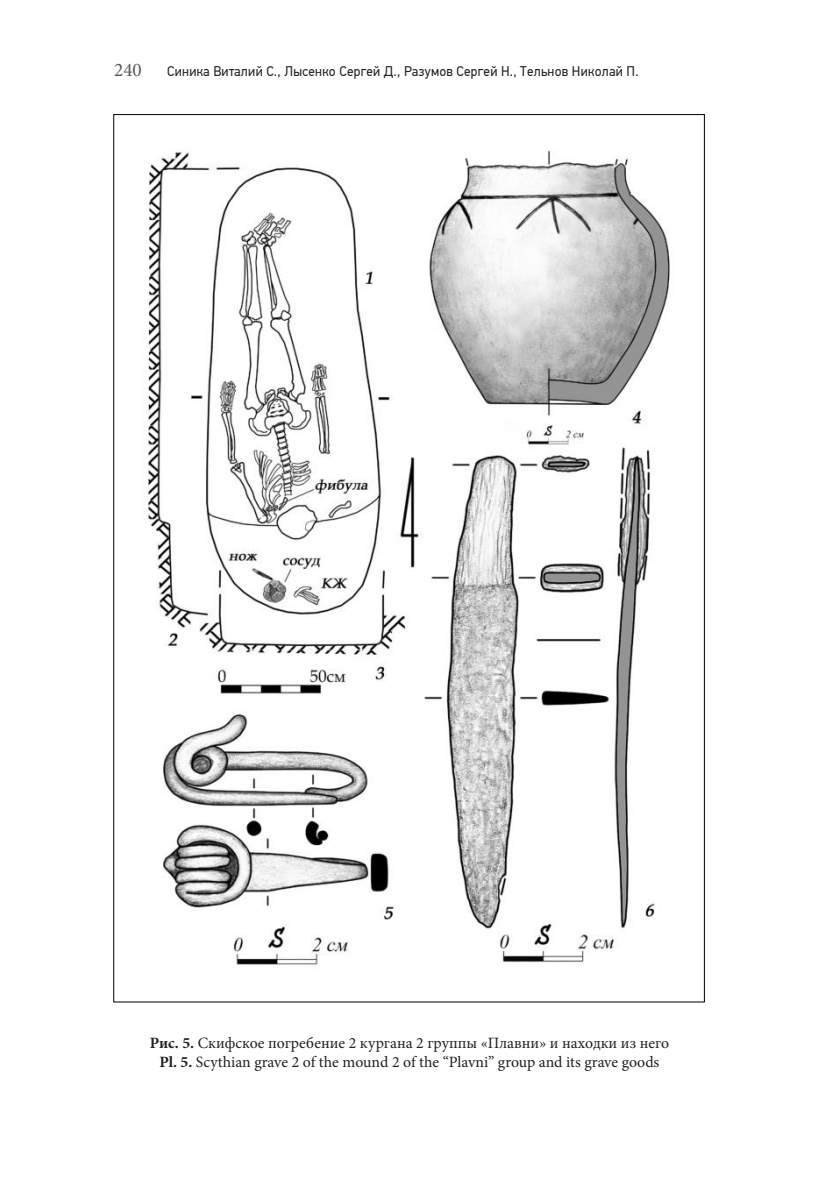
<style>
.page{position:relative;width:819px;height:1191px;background:#fff}
.page>*{position:absolute;margin:0;border:0;box-sizing:border-box;transform-origin:0 0}
.t1{font:19.25px "Minion Pro";color:#57585a}
.t2{font:15.75px/18.9px "Minion Pro";color:#231f20;text-align:center}
.t3{font:14px "PF Din Text Pro";letter-spacing:.02em;color:#231f20;scale:.96 1}
.s1{font-weight:700}
</style>
<div class="page">
<img style="left:148px;top:149px;width:522px;height:817px">
<p class="t1" style="left:114px;top:60px;width:29px">240</p>
<p class="t3" style="left:167px;top:63px;width:492px">Синика Виталий С., Лысенко Сергей Д., Разумов Сергей Н., Тельнов Николай П.</p>
<p class="t2" style="left:150px;top:1034px;width:521px"><span class="s1">Рис. 5.</span> Скифское погребение 2 кургана 2 группы «Плавни» и находки из него<br><span class="s1">Pl. 5.</span> Scythian grave 2 of the mound 2 of the “Plavni” group and its grave goods</p>
</div>
